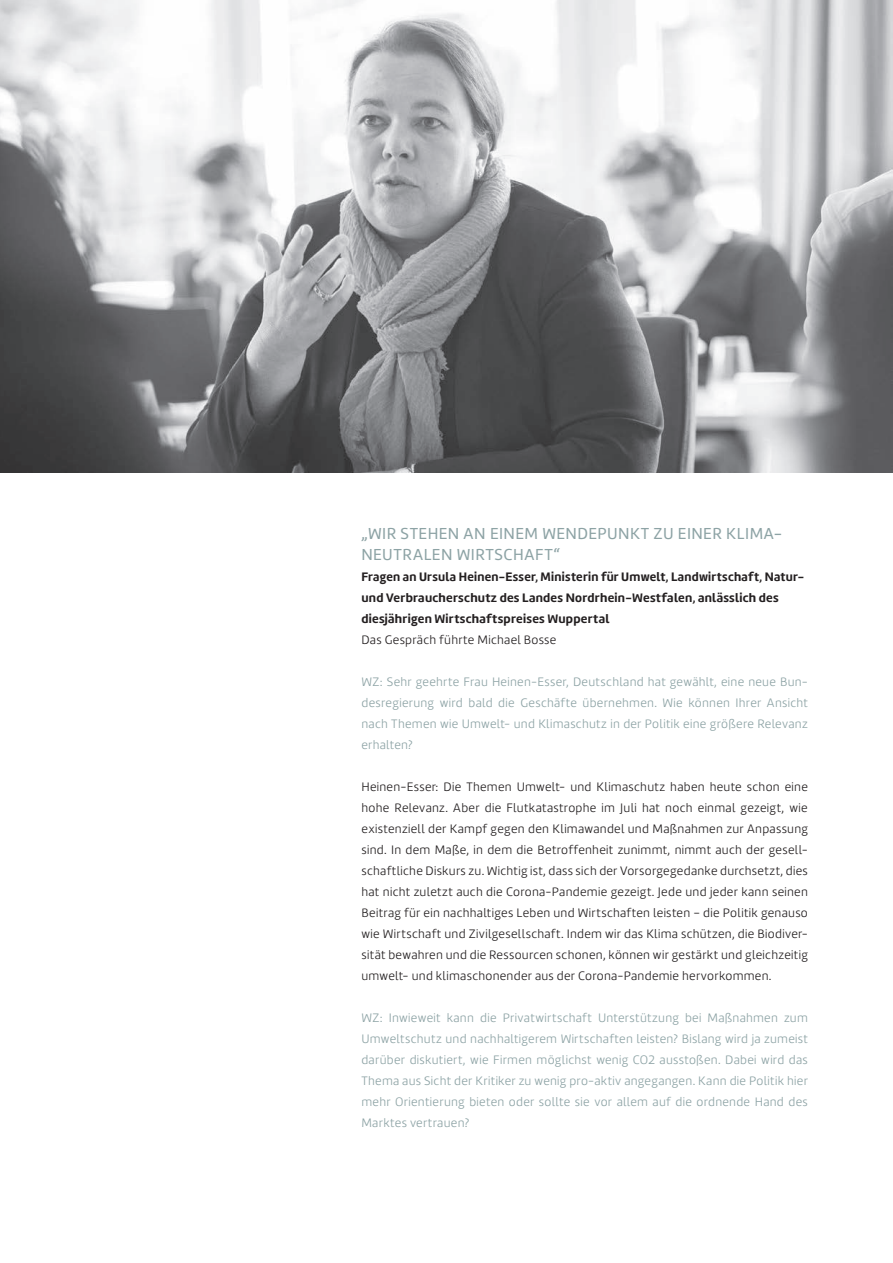
<style>
.page{position:relative;width:893px;height:1263px;background:#fff}
.page>*{position:absolute;margin:0;border:0;box-sizing:border-box;transform-origin:0 0}
.t1{font:16.5px/21px "Marine";letter-spacing:.025em;color:#8da3a5}
.t2{font:300 12.75px/21px "Marine";letter-spacing:.02em;color:#231f20;text-align:justify}
.t3{font:300 12.75px/21px "Marine";letter-spacing:.02em;color:#8da3a5;text-align:justify}
.t4{font:700 12.75px/21px "Marine";letter-spacing:.02em;color:#231f20}
</style>
<div class="page">
<img style="left:0;top:0;width:893px;height:472px">
<p class="t1" style="left:361px;top:523px;width:422px">„WIR STEHEN AN EINEM WENDEPUNKT ZU EINER KLIMA-<br>NEUTRALEN WIRTSCHAFT“</p>
<p class="t4" style="left:361px;top:566px;width:444px">Fragen an Ursula Heinen-Esser, Ministerin für Umwelt, Landwirtschaft, Natur&shy;und Verbraucherschutz des Landes Nordrhein-Westfalen, anlässlich des diesjährigen Wirtschaftspreises Wuppertal</p>
<p class="t2" style="left:361px;top:629px;width:197px">Das Gespräch führte Michael Bosse</p>
<p class="t3" style="left:361px;top:671px;width:448px">WZ: Sehr geehrte Frau Heinen-Esser, Deutschland hat gewählt, eine neue Bun&shy;desregierung wird bald die Geschäfte übernehmen. Wie können Ihrer Ansicht nach Themen wie Umwelt- und Klimaschutz in der Politik eine größere Relevanz erhalten?</p>
<p class="t2" style="left:361px;top:776px;width:448px">Heinen-Esser: Die Themen Umwelt- und Klimaschutz haben heute schon eine hohe Relevanz. Aber die Flutkatastrophe im Juli hat noch einmal gezeigt, wie existenziell der Kampf gegen den Klimawandel und Maßnahmen zur Anpassung sind. In dem Maße, in dem die Betroffenheit zunimmt, nimmt auch der gesell&shy;schaftliche Diskurs zu. Wichtig ist, dass sich der Vorsorgegedanke durchsetzt, dies hat nicht zuletzt auch die Corona-Pandemie gezeigt. Jede und jeder kann seinen Beitrag für ein nachhaltiges Leben und Wirtschaften leisten – die Politik genauso wie Wirtschaft und Zivilgesellschaft. Indem wir das Klima schützen, die Biodiver&shy;sität bewahren und die Ressourcen schonen, können wir gestärkt und gleichzeitig umwelt- und klimaschonender aus der Corona-Pandemie hervorkommen.</p>
<p class="t3" style="left:361px;top:1007px;width:448px">WZ: Inwieweit kann die Privatwirtschaft Unterstützung bei Maßnahmen zum Umweltschutz und nachhaltigerem Wirtschaften leisten? Bislang wird ja zumeist darüber diskutiert, wie Firmen möglichst wenig CO2 ausstoßen. Dabei wird das Thema aus Sicht der Kritiker zu wenig pro-aktiv angegangen. Kann die Politik hier mehr Orientierung bieten oder sollte sie vor allem auf die ordnende Hand des Marktes vertrauen?</p>
</div>
